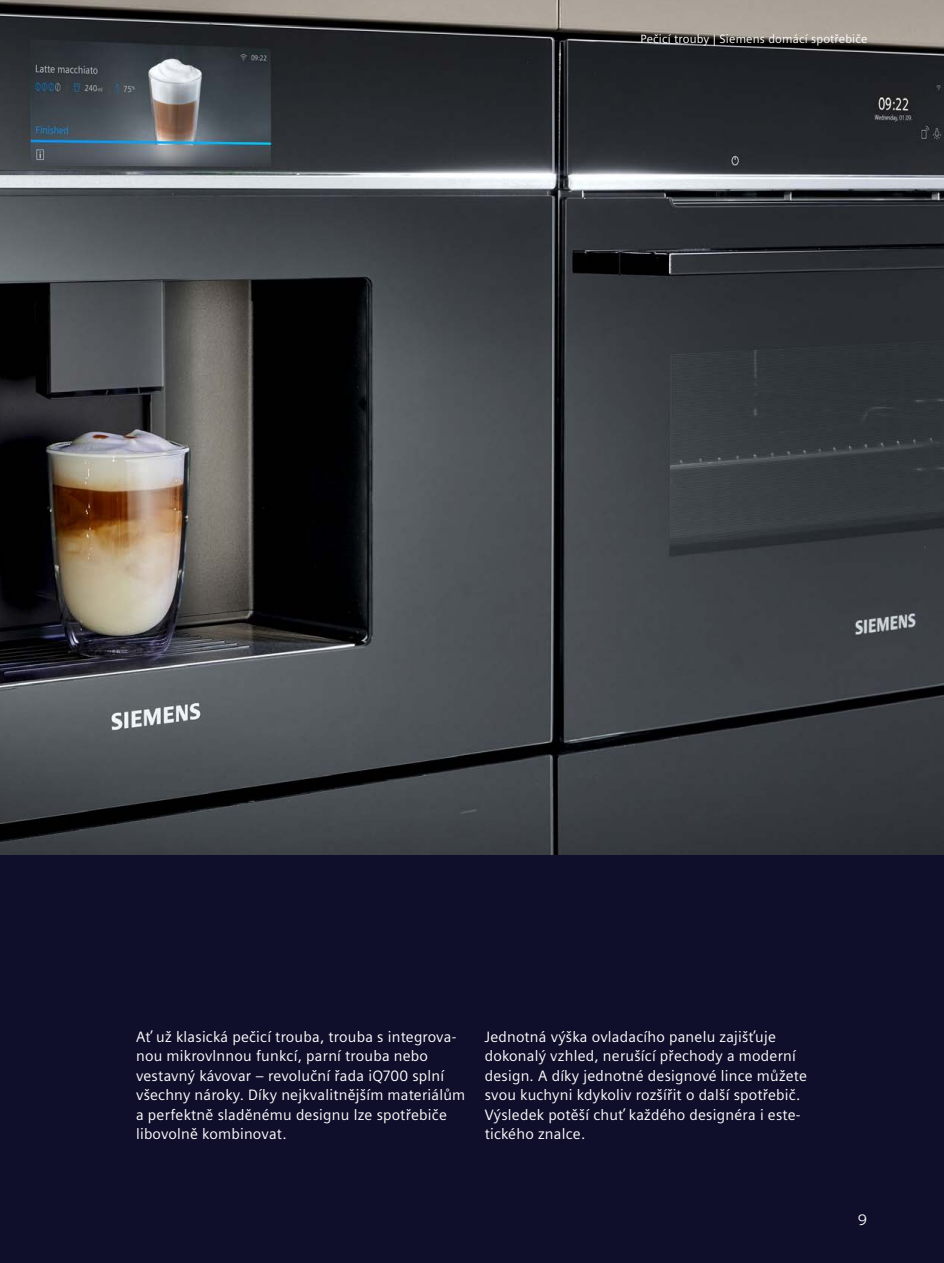
<style>
.page{position:relative;width:944px;height:1263px;background:#fff}
.page>*{position:absolute;margin:0;border:0;box-sizing:border-box;transform-origin:0 0}
.t1{font:15px/19.5px "Siemens Sans";letter-spacing:.015em;color:#fff}
.t2{font:15px "Siemens Progress";color:#fff}
.t3{font:12px "Siemens Sans";letter-spacing:.015em;color:#fff}
</style>
<div class="page">
<div style="left:0;top:855px;width:944px;height:408px;background:#0f0f2b"></div>
<img style="left:0;top:0;width:944px;height:855px">
<p class="t3" style="left:641px;top:32px;width:228px">Pečicí trouby | Siemens domácí spotřebiče</p>
<p class="t1" style="left:136px;top:1027px;width:331px">Ať už klasická pečicí trouba, trouba s integrova&shy;nou mikrovlnnou funkcí, parní trouba nebo vestavný kávovar – revoluční řada iQ700 splní všechny nároky. Díky nejkvalitnějším materiálům a perfektně sladěnému designu lze spotřebiče libovolně kombinovat.</p>
<p class="t1" style="left:485px;top:1027px;width:324px">Jednotná výška ovladacího panelu zajišťuje dokonalý vzhled, nerušící přechody a moderní design. A díky jednotné designové lince můžete svou kuchyni kdykoliv rozšířit o další spotřebič.<br>Výsledek potěší chuť každého designéra i este&shy;tického znalce.</p>
<p class="t2" style="left:858px;top:1210px;width:11px">9</p>
</div>
